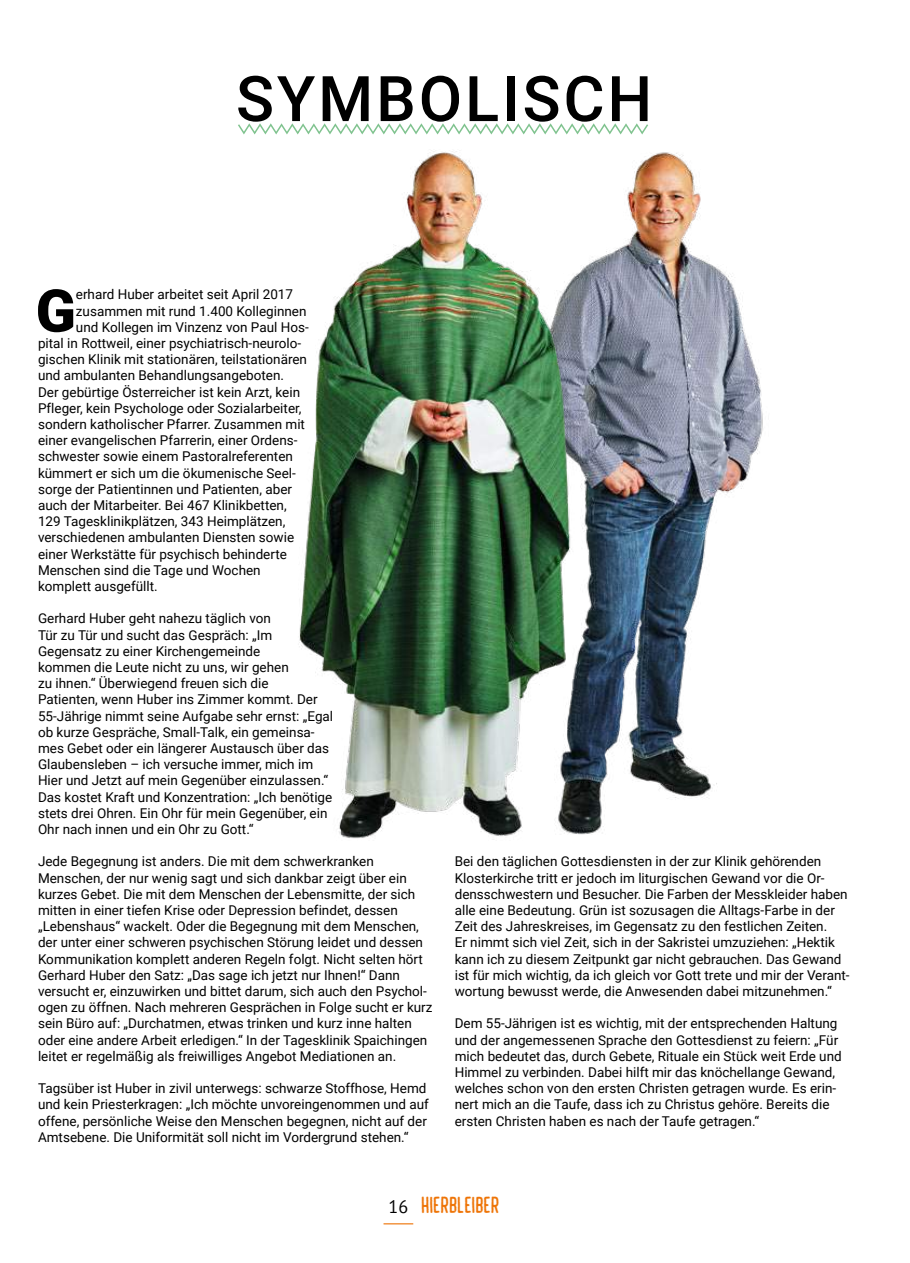
<style>
.page{position:relative;width:910px;height:1263px;background:#fff}
.page>*{position:absolute;margin:0;border:0;box-sizing:border-box;transform-origin:0 0}
.t1{font:500 63px "Roboto";letter-spacing:.045em;color:#000}
.t2{font:900 59.1px "Roboto";color:#000}
.t3{font:18px "Caf Franoise";color:#ee7203}
.t4{font:13.5px/16.2px "Roboto";color:#000}
.s1{font-family:"PT Sans";color:#000}
</style>
<div class="page">
<img style="left:674px;top:153px;width:89px;height:645px">
<img style="left:299px;top:151px;width:375px;height:689px">
<svg style="left:238px;top:123px;width:410px;height:12px"></svg>
<svg style="left:384px;top:1223px;width:29px;height:1px"></svg>
<h1 class="t1" style="left:236px;top:55px;width:418px">SYMBOLISCH</h1>
<h2 class="t2" style="left:36px;top:269px;width:42px">G</h2>
<p class="t4" style="left:76px;top:286px;width:219px">erhard Huber arbeitet seit April 2017</p>
<p class="t4" style="left:76px;top:302px;width:232px">zusammen mit rund 1.400 Kolleginnen</p>
<p class="t4" style="left:76px;top:318px;width:234px">und Kollegen im Vinzenz von Paul Hos-</p>
<p class="t4" style="left:38px;top:334px;width:265px">pital in Rottweil, einer psychiatrisch-neurolo-</p>
<p class="t4" style="left:38px;top:351px;width:271px">gischen Klinik mit stationären, teilstationären</p>
<p class="t4" style="left:38px;top:367px;width:247px">und ambulanten Behandlungsangeboten.</p>
<p class="t4" style="left:38px;top:383px;width:264px">Der gebürtige Österreicher ist kein Arzt, kein</p>
<p class="t4" style="left:38px;top:399px;width:265px">Pfleger, kein Psychologe oder Sozialarbeiter,</p>
<p class="t4" style="left:38px;top:415px;width:269px">sondern katholischer Pfarrer. Zusammen mit</p>
<p class="t4" style="left:38px;top:432px;width:261px">einer evangelischen Pfarrerin, einer Ordens-</p>
<p class="t4" style="left:38px;top:448px;width:256px">schwester sowie einem Pastoralreferenten</p>
<p class="t4" style="left:38px;top:464px;width:259px">kümmert er sich um die ökumenische Seel-</p>
<p class="t4" style="left:38px;top:480px;width:256px">sorge der Patientinnen und Patienten, aber</p>
<p class="t4" style="left:38px;top:496px;width:250px">auch der Mitarbeiter. Bei 467 Klinikbetten,</p>
<p class="t4" style="left:38px;top:513px;width:249px">129 Tagesklinikplätzen, 343 Heimplätzen,</p>
<p class="t4" style="left:38px;top:529px;width:258px">verschiedenen ambulanten Diensten sowie</p>
<p class="t4" style="left:38px;top:545px;width:250px">einer Werkstätte für psychisch behinderte</p>
<p class="t4" style="left:38px;top:561px;width:224px">Menschen sind die Tage und Wochen</p>
<p class="t4" style="left:38px;top:577px;width:121px">komplett ausgefüllt.</p>
<p class="t4" style="left:38px;top:610px;width:297px">Gerhard Huber geht nahezu täglich von<br>Tür zu Tür und sucht das Gespräch: „Im Gegensatz zu einer Kirchengemeinde<br>kommen die Leute nicht zu uns, wir gehen<br>zu ihnen.“ Überwiegend freuen sich die<br>Patienten, wenn Huber ins Zimmer kommt. Der 55-Jährige nimmt seine Aufgabe sehr ernst: „Egal ob kurze Gespräche, Small-Talk, ein gemeinsa&shy;mes Gebet oder ein längerer Austausch über das Glaubensleben – ich versuche immer, mich im Hier und Jetzt auf mein Gegenüber einzulassen.“ Das kostet Kraft und Konzentration: „Ich benötige stets drei Ohren. Ein Ohr für mein Gegenüber, ein Ohr nach innen und ein Ohr zu Gott.“</p>
<p class="t4" style="left:38px;top:853px;width:396px">Jede Begegnung ist anders. Die mit dem schwerkranken Menschen, der nur wenig sagt und sich dankbar zeigt über ein kurzes Gebet. Die mit dem Menschen der Lebensmitte, der sich mitten in einer tiefen Krise oder Depression befindet, dessen „Lebenshaus“ wackelt. Oder die Begegnung mit dem Menschen, der unter einer schweren psychischen Störung leidet und dessen Kommunikation komplett anderen Regeln folgt. Nicht selten hört Gerhard Huber den Satz: „Das sage ich jetzt nur Ihnen!“ Dann versucht er, einzuwirken und bittet darum, sich auch den Psychol&shy;ogen zu öffnen. Nach mehreren Gesprächen in Folge sucht er kurz sein Büro auf: „Durchatmen, etwas trinken und kurz inne halten oder eine andere Arbeit erledigen.“ In der Tagesklinik Spaichingen leitet er regelmäßig als freiwilliges Angebot Mediationen an.</p>
<p class="t4" style="left:38px;top:1080px;width:392px">Tagsüber ist Huber in zivil unterwegs: schwarze Stoffhose, Hemd und kein Priesterkragen: „Ich möchte unvoreingenommen und auf offene, persönliche Weise den Menschen begegnen, nicht auf der Amtsebene. Die Uniformität soll nicht im Vordergrund stehen.“</p>
<p class="t4" style="left:455px;top:853px;width:396px">Bei den täglichen Gottesdiensten in der zur Klinik gehörenden Klosterkirche tritt er jedoch im liturgischen Gewand vor die Or&shy;densschwestern und Besucher. Die Farben der Messkleider haben alle eine Bedeutung. Grün ist sozusagen die Alltags-Farbe in der Zeit des Jahreskreises, im Gegensatz zu den festlichen Zeiten.<br>Er nimmt sich viel Zeit, sich in der Sakristei umzuziehen: „Hektik kann ich zu diesem Zeitpunkt gar nicht gebrauchen. Das Gewand ist für mich wichtig, da ich gleich vor Gott trete und mir der Verant&shy;wortung bewusst werde, die Anwesenden dabei mitzunehmen.“</p>
<p class="t4" style="left:455px;top:1015px;width:389px">Dem 55-Jährigen ist es wichtig, mit der entsprechenden Haltung und der angemessenen Sprache den Gottesdienst zu feiern: „Für mich bedeutet das, durch Gebete, Rituale ein Stück weit Erde und Himmel zu verbinden. Dabei hilft mir das knöchellange Gewand, welches schon von den ersten Christen getragen wurde. Es erin&shy;nert mich an die Taufe, dass ich zu Christus gehöre. Bereits die ersten Christen haben es nach der Taufe getragen.“</p>
<h3 class="t3" style="left:389px;top:1190px;width:113px"><span class="s1">16</span> HIERBLEIBER</h3>
</div>
